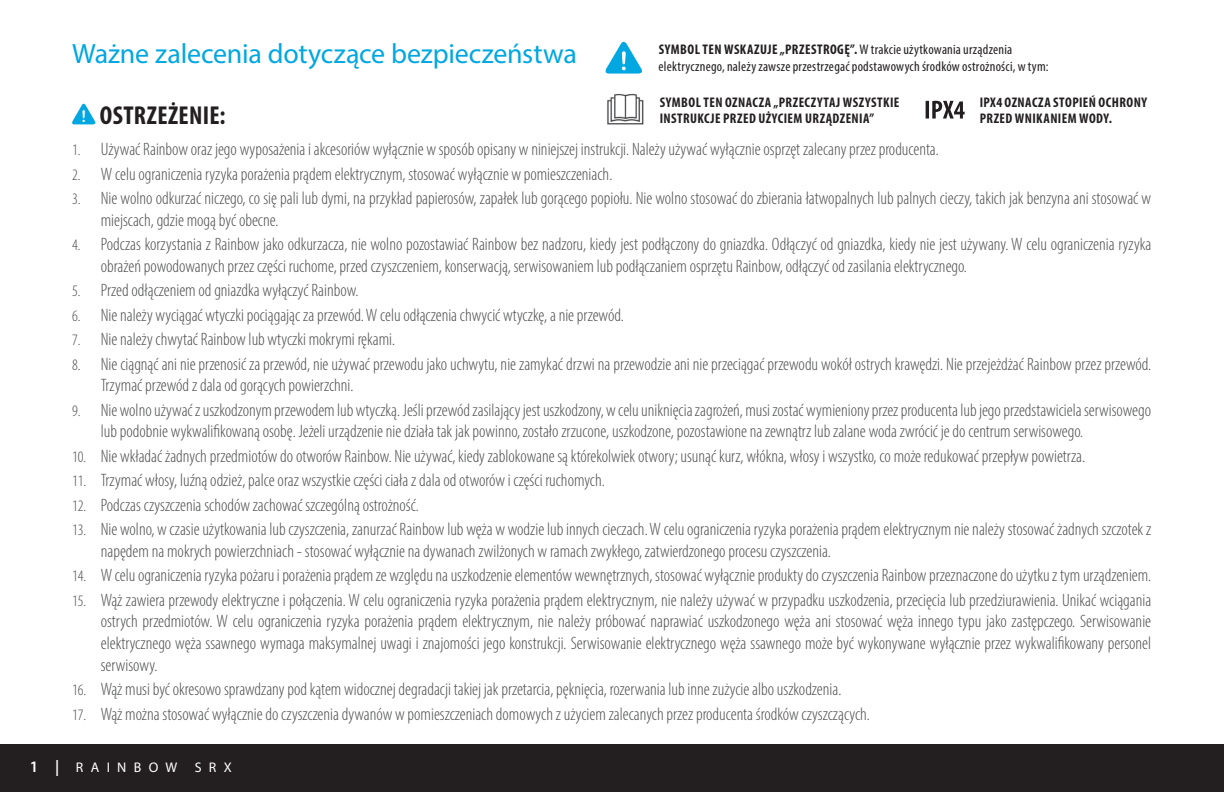
<style>
.page{position:relative;width:1224px;height:792px;background:#fff}
.page>*{position:absolute;margin:0;border:0;box-sizing:border-box;transform-origin:0 0}
.t1{font:28px "Myriad Pro";letter-spacing:-.005em;color:#00a7e1}
.t2{font:700 condensed 26px "Myriad Pro";letter-spacing:.015em;color:#231f20}
.t3{font:300 condensed 18px/21.6px "Myriad Pro";color:#4b4c4d}
.t4{font:condensed 14px/16.8px "Myriad Pro";letter-spacing:.02em;color:#231f20}
.t5{font:700 condensed 14px/16.8px "Myriad Pro";letter-spacing:.03em;color:#231f20}
.t6{font:14px "Myriad Pro";letter-spacing:.52em;color:#fff}
.s1{font-family:"Arial Rounded MT Bold";font-weight:400;font-stretch:normal;font-size:16.2px;color:#fff}
.s2{font-size:16px}
.s3{font-weight:700}
.s4{font-weight:600;font-size:16px}
</style>
<div class="page">
<div style="left:0;top:744px;width:1224px;height:48px;background:#231f20"></div>
<svg style="left:72px;top:103px;width:24px;height:21px"></svg>
<img style="left:607px;top:94px;width:37px;height:31px">
<svg style="left:926px;top:101px;width:39px;height:18px"></svg>
<svg style="left:605px;top:41px;width:37px;height:33px"></svg>
<h1 class="t1" style="left:72px;top:36px;width:506px">Ważne zalecenia dotyczące bezpieczeństwa</h1>
<h2 class="t2" style="left:81px;top:101px;width:146px"><span class="s1">!</span> OSTRZEŻENIE:</h2>
<p class="t3" style="left:72px;top:138px;width:868px"><span class="s2">1.</span> Używać Rainbow oraz jego wyposażenia i akcesoriów wyłącznie w sposób opisany w niniejszej instrukcji. Należy używać wyłącznie osprzęt zalecany przez producenta.</p>
<p class="t3" style="left:72px;top:163px;width:542px"><span class="s2">2.</span> W celu ograniczenia ryzyka porażenia prądem elektrycznym, stosować wyłącznie w pomieszczeniach.</p>
<p class="t3" style="left:101px;top:187px;width:1052px;text-indent:-29px"><span class="s2">3.</span> Nie wolno odkurzać niczego, co się pali lub dymi, na przykład papierosów, zapałek lub gorącego popiołu. Nie wolno stosować do zbierania łatwopalnych lub palnych cieczy, takich jak benzyna ani stosować w miejscach, gdzie mogą być obecne.</p>
<p class="t3" style="left:101px;top:233px;width:1052px;text-indent:-29px"><span class="s2">4.</span> Podczas korzystania z Rainbow jako odkurzacza, nie wolno pozostawiać Rainbow bez nadzoru, kiedy jest podłączony do gniazdka. Odłączyć od gniazdka, kiedy nie jest używany. W celu ograniczenia ryzyka obrażeń powodowanych przez części ruchome, przed czyszczeniem, konserwacją, serwisowaniem lub podłączaniem osprzętu Rainbow, odłączyć od zasilania elektrycznego.</p>
<p class="t3" style="left:72px;top:279px;width:288px"><span class="s2">5.</span> Przed odłączeniem od gniazdka wyłączyć Rainbow.</p>
<p class="t3" style="left:72px;top:304px;width:553px"><span class="s2">6.</span> Nie należy wyciągać wtyczki pociągając za przewód. W celu odłączenia chwycić wtyczkę, a nie przewód.</p>
<p class="t3" style="left:72px;top:328px;width:325px"><span class="s2">7.</span> Nie należy chwytać Rainbow lub wtyczki mokrymi rękami.</p>
<p class="t3" style="left:101px;top:353px;width:1052px;text-indent:-29px"><span class="s2">8.</span> Nie ciągnąć ani nie przenosić za przewód, nie używać przewodu jako uchwytu, nie zamykać drzwi na przewodzie ani nie przeciągać przewodu wokół ostrych krawędzi. Nie przejeżdżać Rainbow przez przewód.<br>Trzymać przewód z dala od gorących powierzchni.</p>
<p class="t3" style="left:101px;top:399px;width:1052px;text-indent:-29px"><span class="s2">9.</span> Nie wolno używać z uszkodzonym przewodem lub wtyczką. Jeśli przewód zasilający jest uszkodzony, w celu uniknięcia zagrożeń, musi zostać wymieniony przez producenta lub jego przedstawiciela serwisowego lub podobnie wykwalifikowaną osobę. Jeżeli urządzenie nie działa tak jak powinno, zostało zrzucone, uszkodzone, pozostawione na zewnątrz lub zalane woda zwrócić je do centrum serwisowego.</p>
<p class="t3" style="left:72px;top:445px;width:1015px"><span class="s2">10.</span> Nie wkładać żadnych przedmiotów do otworów Rainbow. Nie używać, kiedy zablokowane są którekolwiek otwory; usunąć kurz, włókna, włosy i wszystko, co może redukować przepływ powietrza.</p>
<p class="t3" style="left:72px;top:469px;width:534px"><span class="s2">11.</span> Trzymać włosy, luźną odzież, palce oraz wszystkie części ciała z dala od otworów i części ruchomych.</p>
<p class="t3" style="left:72px;top:494px;width:348px"><span class="s2">12.</span> Podczas czyszczenia schodów zachować szczególną ostrożność.</p>
<p class="t3" style="left:101px;top:518px;width:1052px;text-indent:-29px"><span class="s2">13.</span> Nie wolno, w czasie użytkowania lub czyszczenia, zanurzać Rainbow lub węża w wodzie lub innych cieczach. W celu ograniczenia ryzyka porażenia prądem elektrycznym nie należy stosować żadnych szczotek z napędem na mokrych powierzchniach - stosować wyłącznie na dywanach zwilżonych w ramach zwykłego, zatwierdzonego procesu czyszczenia.</p>
<p class="t3" style="left:72px;top:564px;width:1081px"><span class="s2">14.</span> W celu ograniczenia ryzyka pożaru i porażenia prądem ze względu na uszkodzenie elementów wewnętrznych, stosować wyłącznie produkty do czyszczenia Rainbow przeznaczone do użytku z tym urządzeniem.</p>
<p class="t3" style="left:101px;top:589px;width:1052px;text-align:justify;text-indent:-29px"><span class="s2">15.</span> Wąż zawiera przewody elektryczne i połączenia. W celu ograniczenia ryzyka porażenia prądem elektrycznym, nie należy używać w przypadku uszkodzenia, przecięcia lub przedziurawienia. Unikać wciągania ostrych przedmiotów. W celu ograniczenia ryzyka porażenia prądem elektrycznym, nie należy próbować naprawiać uszkodzonego węża ani stosować węża innego typu jako zastępczego. Serwisowanie elektrycznego węża ssawnego wymaga maksymalnej uwagi i znajomości jego konstrukcji. Serwisowanie elektrycznego węża ssawnego może być wykonywane wyłącznie przez wykwalifikowany personel serwisowy.</p>
<p class="t3" style="left:72px;top:678px;width:771px"><span class="s2">16.</span> Wąż musi być okresowo sprawdzany pod kątem widocznej degradacji takiej jak przetarcia, pęknięcia, rozerwania lub inne zużycie albo uszkodzenia.</p>
<p class="t3" style="left:72px;top:703px;width:799px"><span class="s2">17.</span> Wąż można stosować wyłącznie do czyszczenia dywanów w pomieszczeniach domowych z użyciem zalecanych przez producenta środków czyszczących.</p>
<p class="t4" style="left:659px;top:41px;width:391px"><span class="s3">SYMBOL TEN WSKAZUJE „PRZESTROGĘ”.</span> W trakcie użytkowania urządzenia elektrycznego, należy zawsze przestrzegać podstawowych środków ostrożności, w tym:</p>
<p class="t5" style="left:660px;top:94px;width:241px">SYMBOL TEN OZNACZA „PRZECZYTAJ WSZYSTKIE<br>INSTRUKCJE PRZED UŻYCIEM URZĄDZENIA”</p>
<p class="t5" style="left:980px;top:94px;width:169px">IPX4 OZNACZA STOPIEŃ OCHRONY<br>PRZED WNIKANIEM WODY.</p>
<p class="t6" style="left:30px;top:759px;width:203px"><span class="s4">1 |</span> RAINBOW SRX</p>
</div>
